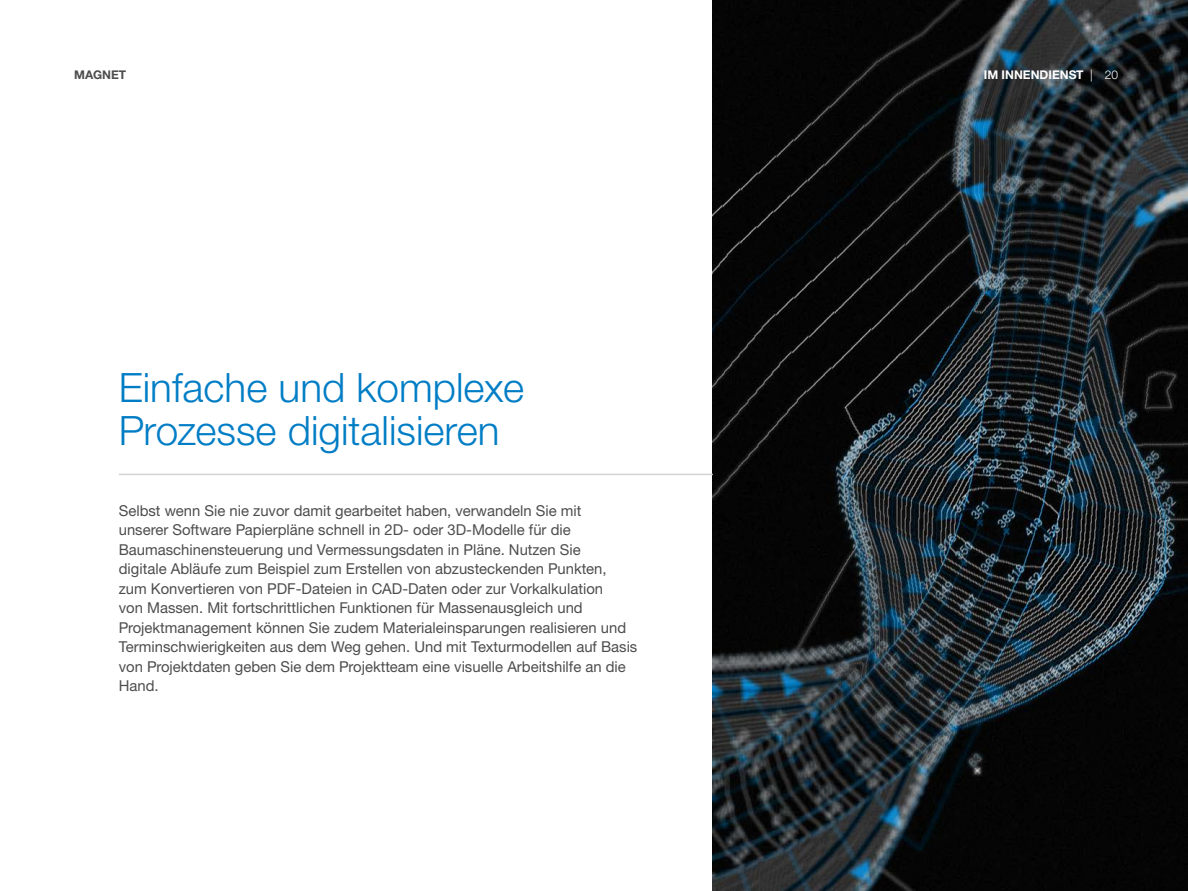
<style>
.page{position:relative;width:1188px;height:891px;background:#fff}
.page>*{position:absolute;margin:0;border:0;box-sizing:border-box;transform-origin:0 0}
.t1{font:300 40.5px/43.5px "Helvetica Neue LTW1 G";color:#007dc5}
.t2{font:15px/19.5px "Helvetica Neue LTW1 G";color:#4d4d4f}
.t3{font:700 12px "Helvetica Neue LTW1 G";color:#fff}
.t4{font:700 12px "Helvetica Neue LTW1 G";color:#4d4d4f}
.s1{font-weight:300}
</style>
<div class="page">
<img style="left:713px;top:0;width:475px;height:891px">
<hr style="left:119px;top:474px;width:594px;height:1px;background:#d1d3d4">
<p class="t4" style="left:74px;top:67px;width:53px">MAGNET</p>
<p class="t3" style="left:984px;top:67px;width:136px">IM INNENDIENST <span class="s1">| 20</span></p>
<h1 class="t1" style="left:119px;top:366px;width:407px">Einfache und komplexe<br>Prozesse digitalisieren</h1>
<p class="t2" style="left:119px;top:500px;width:520px">Selbst wenn Sie nie zuvor damit gearbeitet haben, verwandeln Sie mit<br>unserer Software Papierpläne schnell in 2D- oder 3D-Modelle für die Baumaschinensteuerung und Vermessungsdaten in Pläne. Nutzen Sie<br>digitale Abläufe zum Beispiel zum Erstellen von abzusteckenden Punkten, zum Konvertieren von PDF-Dateien in CAD-Daten oder zur Vorkalkulation<br>von Massen. Mit fortschrittlichen Funktionen für Massenausgleich und Projektmanagement können Sie zudem Materialeinsparungen realisieren und Terminschwierigkeiten aus dem Weg gehen. Und mit Texturmodellen auf Basis von Projektdaten geben Sie dem Projektteam eine visuelle Arbeitshilfe an die Hand.</p>
</div>
